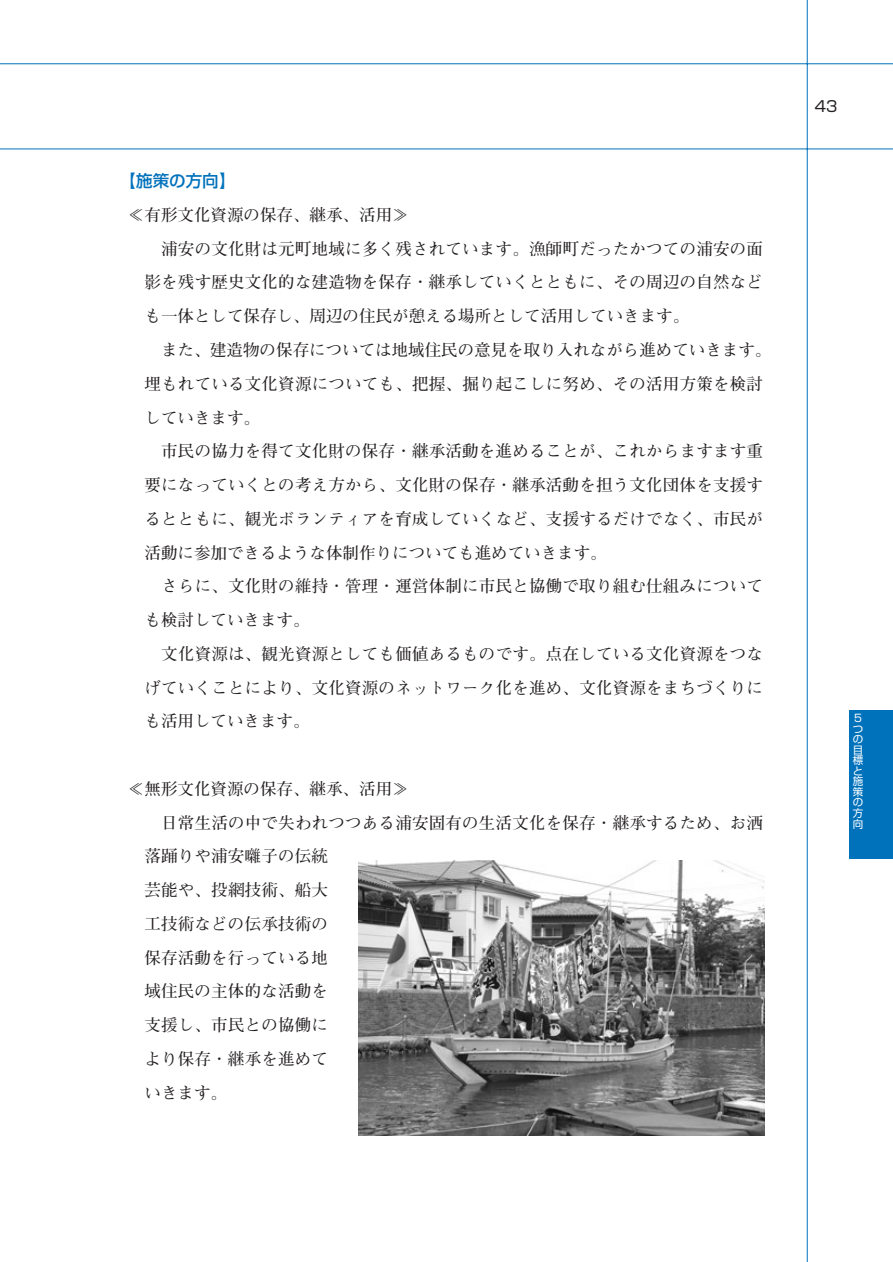
<style>
.page{position:relative;width:893px;height:1262px;background:#fff}
.page>*{position:absolute;margin:0;border:0;box-sizing:border-box;transform-origin:0 0}
.t1{font:700 16.5px "Futo Min A101";letter-spacing:.015em;color:#231f20}
.t2{font:500 16.5px "Shin Go";color:#0072bc}
.t3{font:15px "Shin Go";color:#231f20}
.t4{font:10.5px/10.5px "Shin Go";color:#fff;text-align:justify}
</style>
<div class="page">
<div style="left:849px;top:710px;width:43px;height:149px;background:#0072bc"></div>
<hr style="left:0;top:63px;width:892px;height:1px;background:#0072bc">
<hr style="left:0;top:148px;width:892px;height:1px;background:#0072bc">
<hr style="left:806px;top:0;width:1px;height:1262px;background:#0072bc">
<img style="left:358px;top:860px;width:406px;height:275px">
<p class="t2" style="left:120px;top:175px;width:117px">【施策の方向】</p>
<p class="t1" style="left:128px;top:209px;width:282px">≪有形文化資源の保存、継承、活用≫</p>
<p class="t1" style="left:161px;top:243px;width:603px">浦安の文化財は元町地域に多く残されています。漁師町だったかつての浦安の面</p>
<p class="t1" style="left:144px;top:276px;width:620px">影を残す歴史文化的な建造物を保存・継承していくとともに、その周辺の自然など</p>
<p class="t1" style="left:144px;top:310px;width:546px">も一体として保存し、周辺の住民が憩える場所として活用していきます。</p>
<p class="t1" style="left:161px;top:344px;width:612px">また、建造物の保存については地域住民の意見を取り入れながら進めていきます。</p>
<p class="t1" style="left:144px;top:378px;width:620px">埋もれている文化資源についても、把握、掘り起こしに努め、その活用方策を検討</p>
<p class="t1" style="left:144px;top:411px;width:117px">していきます。</p>
<p class="t1" style="left:161px;top:445px;width:603px">市民の協力を得て文化財の保存・継承活動を進めることが、これからますます重</p>
<p class="t1" style="left:144px;top:479px;width:620px">要になっていくとの考え方から、文化財の保存・継承活動を担う文化団体を支援す</p>
<p class="t1" style="left:144px;top:513px;width:620px">るとともに、観光ボランティアを育成していくなど、支援するだけでなく、市民が</p>
<p class="t1" style="left:144px;top:546px;width:463px">活動に参加できるような体制作りについても進めていきます。</p>
<p class="t1" style="left:161px;top:580px;width:603px">さらに、文化財の維持・管理・運営体制に市民と協働で取り組む仕組みについて</p>
<p class="t1" style="left:144px;top:614px;width:166px">も検討していきます。</p>
<p class="t1" style="left:161px;top:648px;width:603px">文化資源は、観光資源としても価値あるものです。点在している文化資源をつな</p>
<p class="t1" style="left:144px;top:681px;width:620px">げていくことにより、文化資源のネットワーク化を進め、文化資源をまちづくりに</p>
<p class="t1" style="left:144px;top:715px;width:166px">も活用していきます。</p>
<p class="t1" style="left:128px;top:783px;width:282px">≪無形文化資源の保存、継承、活用≫</p>
<p class="t1" style="left:161px;top:816px;width:603px">日常生活の中で失われつつある浦安固有の生活文化を保存・継承するため、お洒</p>
<p class="t1" style="left:144px;top:850px;width:185px">落踊りや浦安囃子の伝統</p>
<p class="t1" style="left:144px;top:884px;width:185px">芸能や、投網技術、船大</p>
<p class="t1" style="left:144px;top:918px;width:185px">工技術などの伝承技術の</p>
<p class="t1" style="left:144px;top:951px;width:185px">保存活動を行っている地</p>
<p class="t1" style="left:144px;top:985px;width:185px">域住民の主体的な活動を</p>
<p class="t1" style="left:144px;top:1019px;width:185px">支援し、市民との協働に</p>
<p class="t1" style="left:144px;top:1053px;width:185px">より保存・継承を進めて</p>
<p class="t1" style="left:144px;top:1086px;width:84px">いきます。</p>
<p class="t3" style="left:814px;top:101px;width:24px">43</p>
<p class="t4" style="left:852px;top:714px;width:12px">5つの目標と施策の方向</p>
</div>
